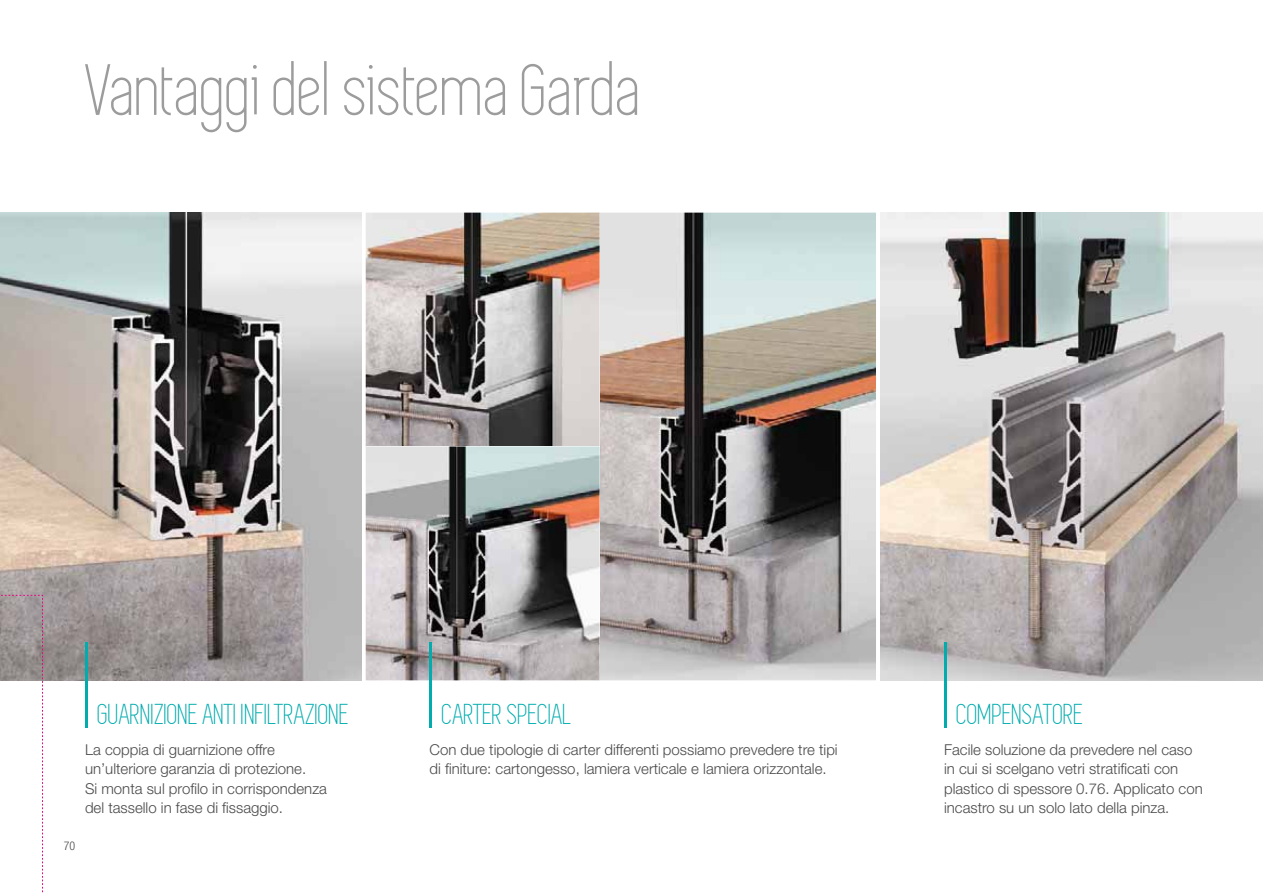
<style>
.page{position:relative;width:1263px;height:893px;background:#fff}
.page>*{position:absolute;margin:0;border:0;box-sizing:border-box;transform-origin:0 0}
.t1{font:75px "Simplifica";color:#9c9c9c}
.t2{font:30px "Simplifica";color:#01acaf}
.t3{font:300 15px/19.5px "Helvetica Neue LT Std";color:#4b4a4a}
.t4{font:300 condensed 12px "Helvetica Neue LT Std";color:#4b4a4a}
</style>
<div class="page">
<img style="left:600px;top:213px;width:276px;height:467px">
<img style="left:366px;top:213px;width:234px;height:233px">
<img style="left:366px;top:446px;width:234px;height:234px">
<img style="left:880px;top:213px;width:383px;height:467px">
<hr style="left:429px;top:642px;width:3px;height:85px;background:#01acaf">
<hr style="left:944px;top:642px;width:2px;height:85px;background:#01acaf">
<img style="left:0;top:213px;width:361px;height:467px">
<hr style="left:85px;top:642px;width:2px;height:85px;background:#01acaf">
<svg style="left:0;top:595px;width:43px;height:298px"></svg>
<h1 class="t1" style="left:85px;top:59px;width:559px">Vantaggi del sistema Garda</h1>
<p class="t4" style="left:64px;top:842px;width:13px">70</p>
<h2 class="t2" style="left:98px;top:702px;width:253px">GUARNIZIONE ANTI INFILTRAZIONE</h2>
<p class="t3" style="left:85px;top:742px;width:243px">La coppia di guarnizione offre un’ulteriore garanzia di protezione.<br>Si monta sul profilo in corrispondenza del tassello in fase di fissaggio.</p>
<h2 class="t2" style="left:442px;top:702px;width:131px">CARTER SPECIAL</h2>
<h2 class="t2" style="left:957px;top:702px;width:128px">COMPENSATORE</h2>
<p class="t3" style="left:429px;top:742px;width:410px">Con due tipologie di carter differenti possiamo prevedere tre tipi di finiture: cartongesso, lamiera verticale e lamiera orizzontale.</p>
<p class="t3" style="left:944px;top:742px;width:260px">Facile soluzione da prevedere nel caso in cui si scelgano vetri stratificati con plastico di spessore 0.76. Applicato con incastro su un solo lato della pinza.</p>
</div>
